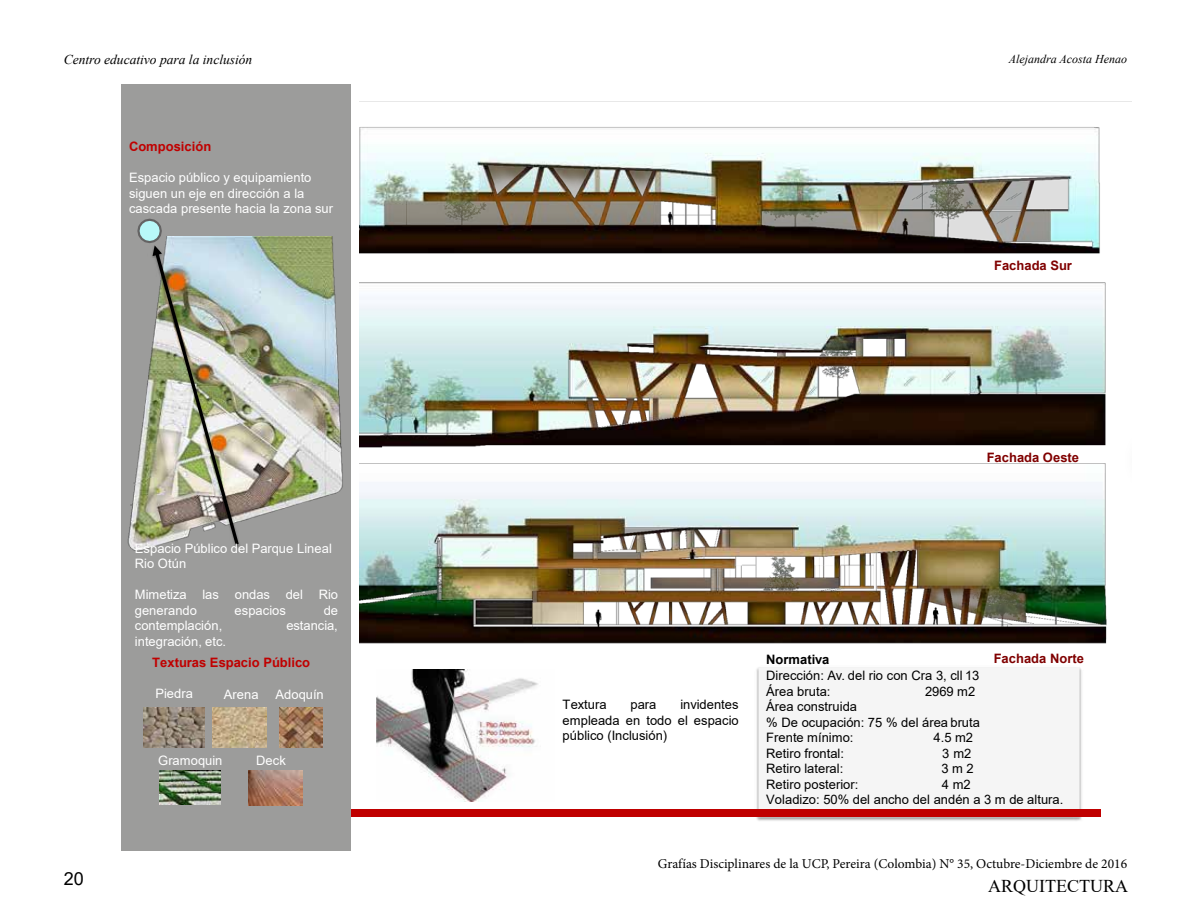
<style>
.page{position:relative;width:1191px;height:915px;background:#fff}
.page>*{position:absolute;margin:0;border:0;box-sizing:border-box;transform-origin:0 0}
.t1{font:18px "Times New Roman";color:#000}
.t2{font:18px "Arial";color:#000}
.t3{font:13.5px "Minion Pro";color:#000}
.t4{font:italic 13.5px "Times New Roman";color:#000}
.t5{font:12.9px/15.6px "Arial";color:#000}
.t6{font:12.9px/15.5px "Arial";color:#fff}
.t7{font:700 12.9px "Arial";color:#800000}
.t8{font:700 12.9px "Arial";color:#c00000}
.t9{font:700 12.9px "Arial";color:#000}
.t10{font:italic 12px "Times New Roman";color:#000}
</style>
<div class="page">
<img style="left:755px;top:682px;width:328px;height:139px">
<div style="left:758px;top:682px;width:321px;height:135px;background:#f5f5f5"></div>
<div style="left:351px;top:809px;width:749px;height:7px;background:#c00000"></div>
<div style="left:121px;top:85px;width:230px;height:765px;background:#9c9c9b"></div>
<img style="left:248px;top:770px;width:55px;height:35px">
<img style="left:144px;top:707px;width:60px;height:40px">
<img style="left:160px;top:770px;width:60px;height:34px">
<img style="left:213px;top:707px;width:54px;height:40px">
<img style="left:279px;top:707px;width:43px;height:40px">
<img style="left:127px;top:236px;width:216px;height:316px">
<img style="left:141px;top:236px;width:101px;height:314px">
<img style="left:136px;top:218px;width:103px;height:326px">
<img style="left:376px;top:682px;width:162px;height:119px">
<img style="left:359px;top:101px;width:772px;height:581px">
<p class="t4" style="left:64px;top:50px;width:190px">Centro educativo para la inclusión</p>
<p class="t10" style="left:1008px;top:50px;width:120px">Alejandra Acosta Henao</p>
<p class="t8" style="left:129px;top:137px;width:84px">Composición</p>
<p class="t6" style="left:129px;top:170px;width:206px">Espacio público y equipamiento siguen un eje en dirección a la cascada presente hacia la zona sur</p>
<p class="t7" style="left:994px;top:256px;width:79px">Fachada Sur</p>
<p class="t7" style="left:986px;top:448px;width:94px">Fachada Oeste</p>
<p class="t6" style="left:135px;top:540px;width:198px">Espacio Público del Parque Lineal<br>Rio Otún</p>
<p class="t6" style="left:135px;top:586px;width:205px">Mimetiza las ondas del Rio generando</p>
<p class="t6" style="left:235px;top:602px;width:53px">espacios</p>
<p class="t6" style="left:324px;top:602px;width:16px">de</p>
<p class="t6" style="left:135px;top:617px;width:89px">contemplación,</p>
<p class="t6" style="left:286px;top:617px;width:53px">estancia,</p>
<p class="t6" style="left:135px;top:633px;width:93px">integración, etc.</p>
<p class="t8" style="left:152px;top:652px;width:159px">Texturas Espacio Público</p>
<p class="t9" style="left:766px;top:650px;width:65px">Normativa</p>
<p class="t5" style="left:766px;top:667px;width:215px">Dirección: Av. del rio con Cra 3, cll 13</p>
<p class="t6" style="left:155px;top:686px;width:39px">Piedra</p>
<p class="t6" style="left:224px;top:686px;width:36px">Arena</p>
<p class="t6" style="left:275px;top:686px;width:50px">Adoquín</p>
<p class="t5" style="left:562px;top:696px;width:46px">Textura</p>
<p class="t5" style="left:630px;top:696px;width:27px">para</p>
<p class="t5" style="left:562px;top:696px;width:178px;text-align:justify;text-indent:118px">invidentes empleada en todo el espacio público (Inclusión)</p>
<p class="t5" style="left:766px;top:683px;width:66px">Área bruta:</p>
<p class="t5" style="left:925px;top:683px;width:52px">2969 m2</p>
<p class="t5" style="left:766px;top:698px;width:215px">Área construida<br>% De ocupación: 75 % del área bruta<br>Frente mínimo:</p>
<p class="t5" style="left:933px;top:729px;width:41px">4.5 m2</p>
<p class="t7" style="left:993px;top:648px;width:92px">Fachada Norte</p>
<h1 class="t2" style="left:64px;top:865px;width:22px">20</h1>
<p class="t6" style="left:158px;top:752px;width:66px">Gramoquin</p>
<p class="t6" style="left:256px;top:752px;width:31px">Deck</p>
<p class="t5" style="left:766px;top:745px;width:79px">Retiro frontal:</p>
<p class="t5" style="left:942px;top:745px;width:31px">3 m2</p>
<p class="t5" style="left:766px;top:760px;width:78px">Retiro lateral:</p>
<p class="t5" style="left:941px;top:760px;width:34px">3 m 2</p>
<p class="t5" style="left:766px;top:776px;width:94px">Retiro posterior:</p>
<p class="t5" style="left:766px;top:776px;width:299px;text-indent:175px">4 m2<br>Voladizo: 50% del ancho del andén a 3 m de altura.</p>
<p class="t3" style="left:658px;top:854px;width:471px">Grafías Disciplinares de la UCP, Pereira (Colombia) N° 35, Octubre-Diciembre de 2016</p>
<h1 class="t1" style="left:988px;top:872px;width:141px">ARQUITECTURA</h1>
</div>
